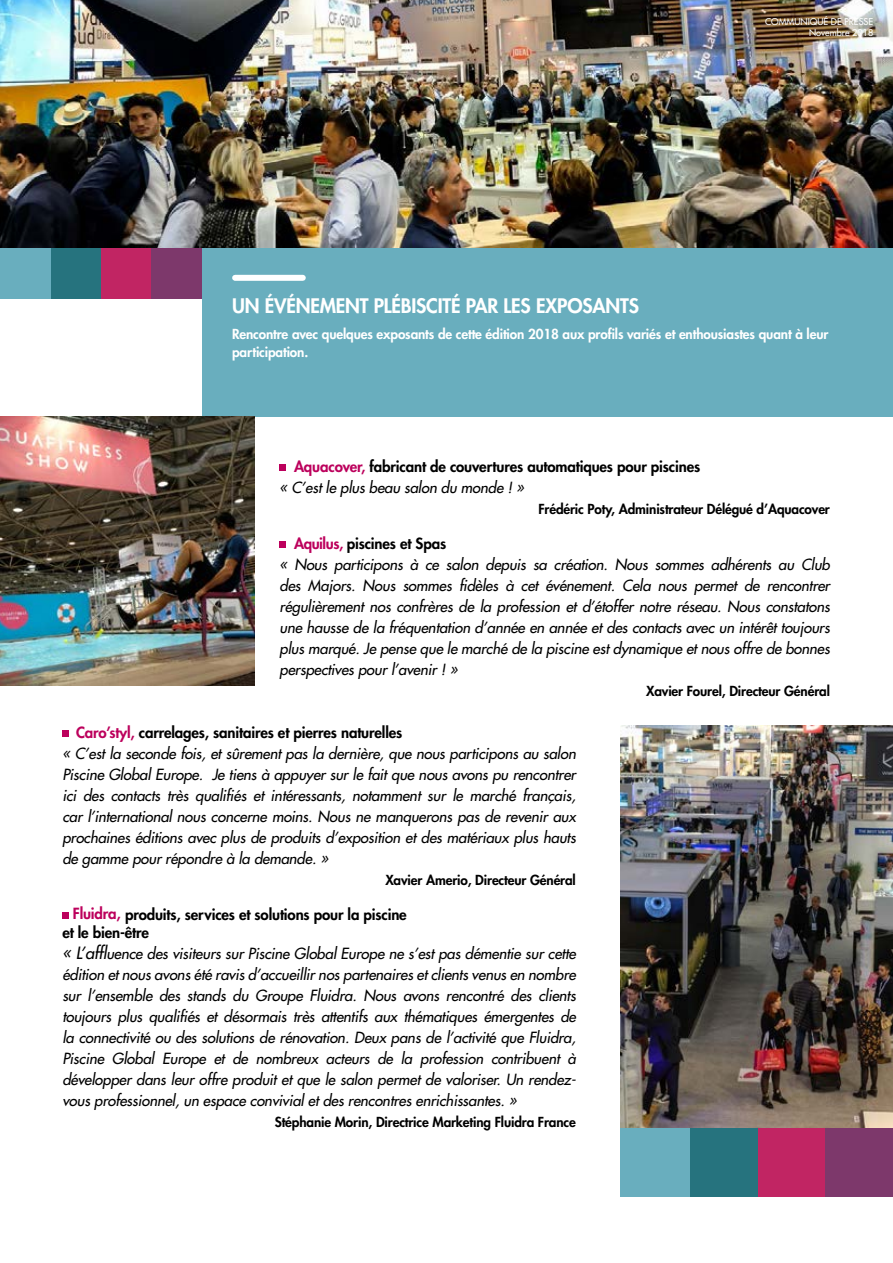
<style>
.page{position:relative;width:893px;height:1263px;background:#fff}
.page>*{position:absolute;margin:0;border:0;box-sizing:border-box;transform-origin:0 0}
.t1{font:800 19.5px "Futura Std";letter-spacing:-.01em;color:#fff}
.t2{font:italic 15px/21px "Futura";letter-spacing:-.01em;color:#000;text-align:justify}
.t3{font:800 15px/18px "Futura Std";letter-spacing:-.01em;color:#000}
.t4{font:800 13.5px "Futura CE";letter-spacing:-.01em;color:#000}
.t5{font:800 13.5px/18px "Futura Std";letter-spacing:-.01em;color:#fff}
.t6{font:500 9.15px/10.9px "Futura Std";color:#fff;text-align:right}
.s1{color:#bc005c}
.s2{font-size:16.5px}
</style>
<div class="page">
<div style="left:0;top:248px;width:52px;height:51px;background:#69aebe"></div>
<div style="left:51px;top:248px;width:52px;height:51px;background:#26737e"></div>
<div style="left:101px;top:248px;width:52px;height:51px;background:#c12563"></div>
<div style="left:152px;top:248px;width:51px;height:51px;background:#7d386b"></div>
<div style="left:621px;top:1127px;width:71px;height:70px;background:#69aebe"></div>
<div style="left:690px;top:1127px;width:70px;height:70px;background:#26737e"></div>
<div style="left:758px;top:1127px;width:69px;height:70px;background:#c12563"></div>
<div style="left:825px;top:1127px;width:68px;height:70px;background:#7d386b"></div>
<img style="left:0;top:0;width:893px;height:248px">
<img style="left:621px;top:726px;width:272px;height:402px">
<div style="left:280px;top:464px;width:6px;height:7px;background:#bc005c"></div>
<div style="left:280px;top:541px;width:6px;height:7px;background:#bc005c"></div>
<div style="left:202px;top:248px;width:691px;height:169px;background:#69aebe"></div>
<div style="left:235px;top:275px;width:68px;height:6px;background:#fff"></div>
<div style="left:62px;top:730px;width:7px;height:7px;background:#bc005c"></div>
<div style="left:62px;top:912px;width:7px;height:7px;background:#bc005c"></div>
<img style="left:0;top:417px;width:254px;height:268px">
<p class="t6" style="left:765px;top:16px;width:110px">COMMUNIQUÉ DE PRESSE<br>Novembre 2018</p>
<h1 class="t1" style="left:232px;top:293px;width:408px">UN ÉVÉNEMENT PLÉBISCITÉ PAR LES EXPOSANTS</h1>
<p class="t5" style="left:232px;top:325px;width:598px">Rencontre avec quelques exposants de cette édition 2018 aux profils variés et enthousiastes quant à leur participation.</p>
<p class="t3" style="left:294px;top:457px;width:408px"><span class="s1">Aquacover,</span> fabricant de couvertures automatiques pour piscines</p>
<p class="t2" style="left:280px;top:477px;width:246px">« C’est le plus beau salon du monde ! »</p>
<p class="t4" style="left:538px;top:499px;width:293px">Frédéric Poty, Administrateur Délégué d’Aquacover</p>
<p class="t3" style="left:294px;top:534px;width:154px"><span class="s1">Aquilus,</span> piscines et Spas</p>
<p class="t2" style="left:280px;top:554px;width:552px">« Nous participons à ce salon depuis sa création. Nous sommes adhérents au Club des Majors. Nous sommes fidèles à cet événement. Cela nous permet de rencontrer régulièrement nos confrères de la profession et d’étoffer notre réseau. Nous constatons une hausse de la fréquentation d’année en année et des contacts avec un intérêt toujours plus marqué. Je pense que le marché de la piscine est dynamique et nous offre de bonnes perspectives pour l’avenir ! »</p>
<p class="t4" style="left:646px;top:681px;width:185px">Xavier Fourel, Directeur Général</p>
<p class="t3" style="left:76px;top:723px;width:328px"><span class="s1">Caro’styl,</span> carrelages, sanitaires et pierres naturelles</p>
<p class="t2" style="left:62px;top:743px;width:515px">« C’est la seconde fois, et sûrement pas la dernière, que nous participons au salon Piscine Global Europe. Je tiens à appuyer sur le fait que nous avons pu rencontrer ici des contacts très qualifiés et intéressants, notamment sur le marché français, car l’international nous concerne moins. Nous ne manquerons pas de revenir aux prochaines éditions avec plus de produits d’exposition et des matériaux plus hauts de gamme pour répondre à la demande. »</p>
<p class="t4" style="left:385px;top:870px;width:192px">Xavier Amerio, Directeur Général</p>
<p class="t3" style="left:62px;top:905px;width:346px;text-indent:11px"><span class="s1">Fluidra,</span> produits, services et solutions pour la piscine et le bien-être</p>
<p class="t2" style="left:62px;top:943px;width:515px"><span class="s2">« L’affl</span>uence des visiteurs sur Piscine Global Europe ne s’est pas démentie sur cette édition et nous avons été ravis d’accueillir nos partenaires et clients venus en nombre sur l’ensemble des stands du Groupe Fluidra. Nous avons rencontré des clients toujours plus qualifiés et désormais très attentifs aux thématiques émergentes de la connectivité ou des solutions de rénovation. Deux pans de l’activité que Fluidra, Piscine Global Europe et de nombreux acteurs de la profession contribuent à développer dans leur offre produit et que le salon permet de valoriser. Un rendez&shy;vous professionnel, un espace convivial et des rencontres enrichissantes. »</p>
<p class="t4" style="left:275px;top:1112px;width:303px">Stéphanie Morin, Directrice Marketing Fluidra France</p>
</div>
